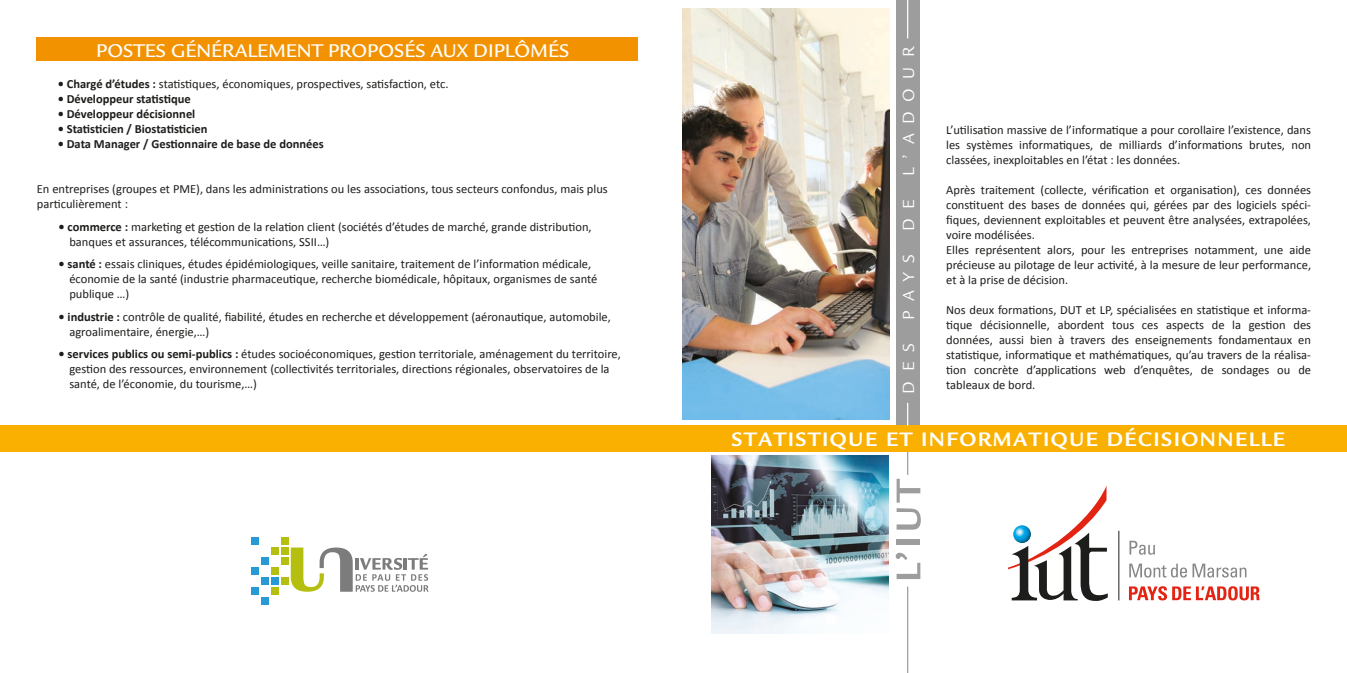
<style>
.page{position:relative;width:1347px;height:673px;background:#fff}
.page>*{position:absolute;margin:0;border:0;box-sizing:border-box;transform-origin:0 0}
.t1{font:700 21.25px "Legacy Sans Std";letter-spacing:.07em;color:#fff}
.t2{font:500 20px "Legacy Sans Std";color:#fff}
.t3{font:17.5px "Legacy Sans Std";letter-spacing:.55em;color:#fff}
.t4{font:12.5px/15px "Calibri";color:#1d1d1b}
.t5{font:700 12.5px "Calibri";color:#1d1d1b}
.s1{font-weight:700}
</style>
<div class="page">
<div style="left:261px;top:597px;width:8px;height:8px;background:#2699d6"></div>
<div style="left:251px;top:538px;width:8px;height:7px;background:#2699d6"></div>
<div style="left:261px;top:577px;width:8px;height:8px;background:#2699d6"></div>
<div style="left:261px;top:557px;width:8px;height:8px;background:#2699d6"></div>
<div style="left:251px;top:587px;width:8px;height:8px;background:#2699d6"></div>
<div style="left:251px;top:567px;width:8px;height:8px;background:#2699d6"></div>
<div style="left:281px;top:547px;width:7px;height:8px;background:#b4bf10"></div>
<div style="left:281px;top:538px;width:7px;height:7px;background:#b4bf10"></div>
<div style="left:281px;top:577px;width:7px;height:8px;background:#b4bf10"></div>
<div style="left:281px;top:557px;width:7px;height:8px;background:#b4bf10"></div>
<div style="left:271px;top:587px;width:8px;height:8px;background:#b4bf10"></div>
<div style="left:271px;top:567px;width:8px;height:8px;background:#b4bf10"></div>
<div style="left:271px;top:577px;width:8px;height:8px;background:#2699d6"></div>
<div style="left:271px;top:547px;width:8px;height:8px;background:#b4bf10"></div>
<svg style="left:291px;top:547px;width:137px;height:45px"></svg>
<div style="left:36px;top:37px;width:601px;height:24px;background:#f39200"></div>
<div style="left:896px;top:0;width:24px;height:440px;background:#9d9d9d"></div>
<hr style="left:907px;top:0;width:1px;height:38px;background:#fff">
<div style="left:0;top:426px;width:1347px;height:26px;background:#f9b000"></div>
<svg style="left:896px;top:553px;width:24px;height:26px"></svg>
<div style="left:896px;top:539px;width:24px;height:5px;background:#9d9d9d"></div>
<hr style="left:1118px;top:531px;width:1px;height:69px;background:#1d1d1b">
<svg style="left:1008px;top:486px;width:100px;height:115px"></svg>
<svg style="left:1129px;top:541px;width:26px;height:14px"></svg>
<svg style="left:1129px;top:564px;width:117px;height:13px"></svg>
<svg style="left:1129px;top:586px;width:130px;height:14px"></svg>
<svg style="left:907px;top:403px;width:1px;height:23px"></svg>
<svg style="left:896px;top:452px;width:25px;height:78px"></svg>
<hr style="left:907px;top:586px;width:1px;height:87px;background:#9d9d9d">
<img style="left:711px;top:456px;width:177px;height:177px">
<img style="left:682px;top:8px;width:208px;height:411px">
<h2 class="t2" style="left:96px;top:39px;width:474px">POSTES GÉNÉRALEMENT PROPOSÉS AUX DIPLÔMÉS</h2>
<p class="t4" style="left:58px;top:76px;width:392px"><span class="s1">• Chargé d’études :</span> statistiques, économiques, prospectives, satisfaction, etc.</p>
<p class="t5" style="left:58px;top:91px;width:135px">• Développeur statistique</p>
<p class="t5" style="left:58px;top:106px;width:139px">• Développeur décisionnel</p>
<p class="t5" style="left:58px;top:121px;width:151px">• Statisticien / Biostatisticien</p>
<p class="t5" style="left:58px;top:136px;width:268px">• Data Manager / Gestionnaire de base de données</p>
<p class="t4" style="left:37px;top:181px;width:572px">En entreprises (groupes et PME), dans les administrations ou les associations, tous secteurs confondus, mais plus particulièrement :</p>
<p class="t4" style="left:69px;top:218px;width:524px;text-indent:-11px"><span class="s1">• commerce :</span> marketing et gestion de la relation client (sociétés d’études de marché, grande distribution, banques et assurances, télécommunications, SSII…)</p>
<p class="t4" style="left:69px;top:256px;width:529px;text-indent:-11px"><span class="s1">• santé :</span> essais cliniques, études épidémiologiques, veille sanitaire, traitement de l’information médicale, économie de la santé (industrie pharmaceutique, recherche biomédicale, hôpitaux, organismes de santé publique …)</p>
<p class="t4" style="left:69px;top:308px;width:543px;text-indent:-11px"><span class="s1">• industrie :</span> contrôle de qualité, fiabilité, études en recherche et développement (aéronautique, automobile, agroalimentaire, énergie,…)</p>
<p class="t4" style="left:69px;top:346px;width:553px;text-indent:-11px"><span class="s1">• services publics ou semi-publics :</span> études socioéconomiques, gestion territoriale, aménagement du territoire, gestion des ressources, environnement (collectivités territoriales, directions régionales, observatoires de la santé, de l’économie, du tourisme,…)</p>
<h3 class="t3" style="left:899px;top:176px;width:131px;rotate:-90deg">L’ADOUR</h3>
<h3 class="t3" style="left:899px;top:231px;width:33px;rotate:-90deg">D E</h3>
<h3 class="t3" style="left:899px;top:320px;width:67px;rotate:-90deg">PAYS</h3>
<h3 class="t3" style="left:899px;top:393px;width:52px;rotate:-90deg">DES</h3>
<p class="t4" style="left:946px;top:122px;width:366px;text-align:justify">L’utilisation massive de l’informatique a pour corollaire l’existence, dans les systèmes informatiques, de milliards d’informations brutes, non classées, inexploitables en l’état : les données.</p>
<p class="t4" style="left:946px;top:182px;width:366px">Après traitement (collecte, vérification et organisation), ces données constituent des bases de données qui, gérées par des logiciels spéci&shy;fiques, deviennent exploitables et peuvent être analysées, extrapolées, voire modélisées.<br>Elles représentent alors, pour les entreprises notamment, une aide précieuse au pilotage de leur activité, à la mesure de leur performance, et à la prise de décision.</p>
<p class="t4" style="left:946px;top:302px;width:366px;text-align:justify">Nos deux formations, DUT et LP, spécialisées en statistique et informa&shy;tique décisionnelle, abordent tous ces aspects de la gestion des données, aussi bien à travers des enseignements fondamentaux en statistique, informatique et mathématiques, qu’au travers de la réalisa&shy;tion concrète d’applications web d’enquêtes, de sondages ou de tableaux de bord.</p>
<h1 class="t1" style="left:731px;top:427px;width:555px">STATISTIQUE ET INFORMATIQUE DÉCISIONNELLE</h1>
</div>
